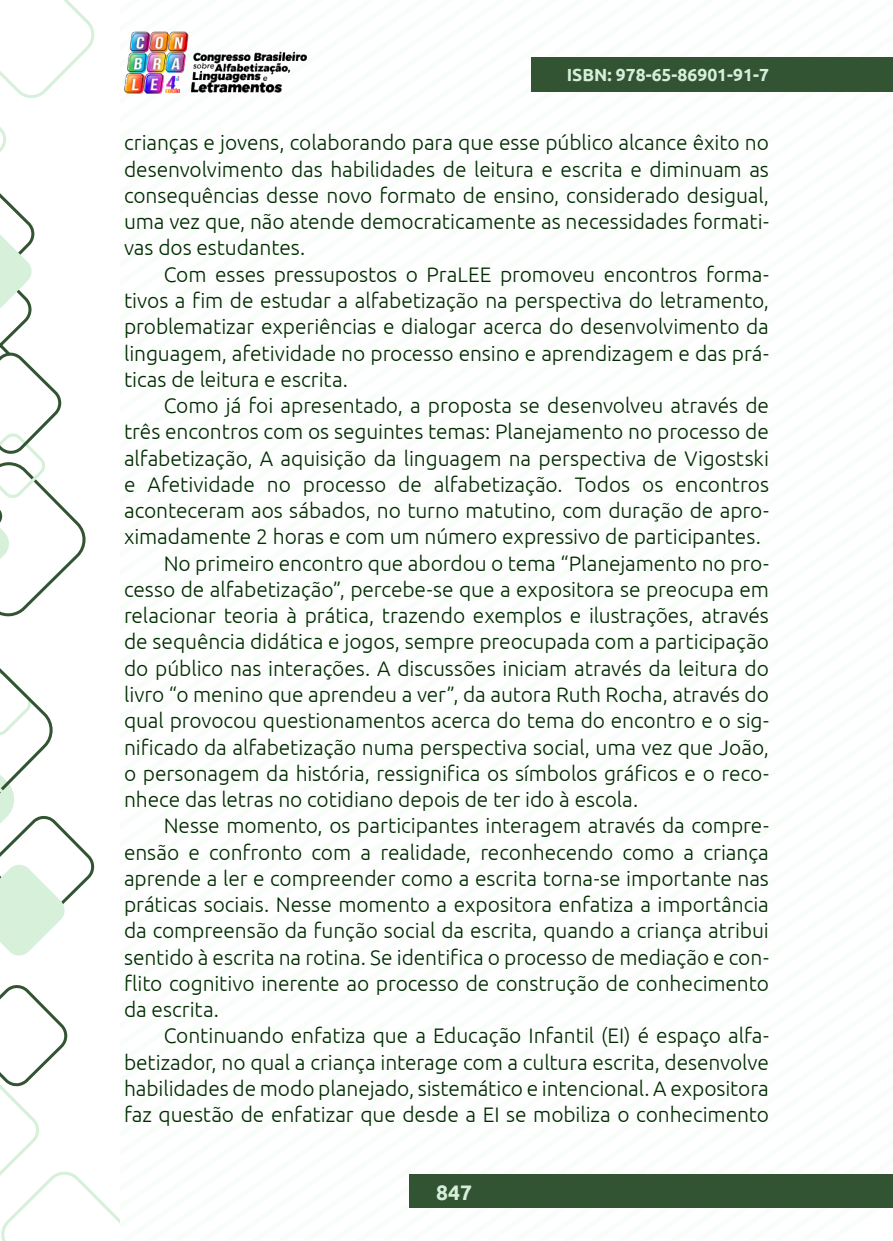
<style>
.page{position:relative;width:893px;height:1241px;background:#fff}
.page>*{position:absolute;margin:0;border:0;box-sizing:border-box;transform-origin:0 0}
._8_CORPO{font:300 21px/26.2px "Ubuntu";letter-spacing:-.005em;color:#002b00;text-align:justify}
.t1{font:700 21px "Ubuntu";color:#d6efda}
.t2{font:700 17.5px "Ubuntu";color:#d6efda}
</style>
<div class="page">
<div style="left:410px;top:1174px;width:483px;height:33px;background:#335433"></div>
<img style="left:124px;top:31px;width:182px;height:62px">
<div style="left:532px;top:57px;width:361px;height:35px;background:#335433"></div>
<svg style="left:0;top:985px;width:119px;height:255px"></svg>
<svg style="left:0;top:0;width:94px;height:616px"></svg>
<svg style="left:0;top:668px;width:94px;height:288px"></svg>
<p class="t2" style="left:567px;top:64px;width:204px">ISBN: 978-65-86901-91-7</p>
<p class="_8_CORPO" style="left:124px;top:129px;width:646px">crianças e jovens, colaborando para que esse público alcance êxito no desenvolvimento das habilidades de leitura e escrita e diminuam as consequências desse novo formato de ensino, considerado desigual, uma vez que, não atende democraticamente as necessidades formati&shy;vas dos estudantes.</p>
<p class="_8_CORPO" style="left:124px;top:260px;width:646px;text-indent:40px">Com esses pressupostos o PraLEE promoveu encontros forma&shy;tivos a fim de estudar a alfabetização na perspectiva do letramento, problematizar experiências e dialogar acerca do desenvolvimento da linguagem, afetividade no processo ensino e aprendizagem e das prá&shy;ticas de leitura e escrita.</p>
<p class="_8_CORPO" style="left:124px;top:392px;width:646px;text-indent:40px">Como já foi apresentado, a proposta se desenvolveu através de três encontros com os seguintes temas: Planejamento no processo de alfabetização, A aquisição da linguagem na perspectiva de Vigostski e Afetividade no processo de alfabetização. Todos os encontros aconteceram aos sábados, no turno matutino, com duração de apro&shy;ximadamente 2 horas e com um número expressivo de participantes.</p>
<p class="_8_CORPO" style="left:124px;top:549px;width:646px;text-indent:40px">No primeiro encontro que abordou o tema “Planejamento no pro&shy;cesso de alfabetização”, percebe-se que a expositora se preocupa em relacionar teoria à prática, trazendo exemplos e ilustrações, através de sequência didática e jogos, sempre preocupada com a participação do público nas interações. A discussões iniciam através da leitura do livro “o menino que aprendeu a ver”, da autora Ruth Rocha, através do qual provocou questionamentos acerca do tema do encontro e o sig&shy;nificado da alfabetização numa perspectiva social, uma vez que João, o personagem da história, ressignifica os símbolos gráficos e o reco&shy;nhece das letras no cotidiano depois de ter ido à escola.</p>
<p class="_8_CORPO" style="left:124px;top:812px;width:646px;text-indent:40px">Nesse momento, os participantes interagem através da compre&shy;ensão e confronto com a realidade, reconhecendo como a criança aprende a ler e compreender como a escrita torna-se importante nas práticas sociais. Nesse momento a expositora enfatiza a importância da compreensão da função social da escrita, quando a criança atribui sentido à escrita na rotina. Se identifica o processo de mediação e con&shy;flito cognitivo inerente ao processo de construção de conhecimento da escrita.</p>
<p class="_8_CORPO" style="left:124px;top:1022px;width:646px;text-indent:40px">Continuando enfatiza que a Educação Infantil (EI) é espaço alfa&shy;betizador, no qual a criança interage com a cultura escrita, desenvolve habilidades de modo planejado, sistemático e intencional. A expositora faz questão de enfatizar que desde a EI se mobiliza o conhecimento</p>
<p class="t1" style="left:436px;top:1178px;width:37px">847</p>
</div>
